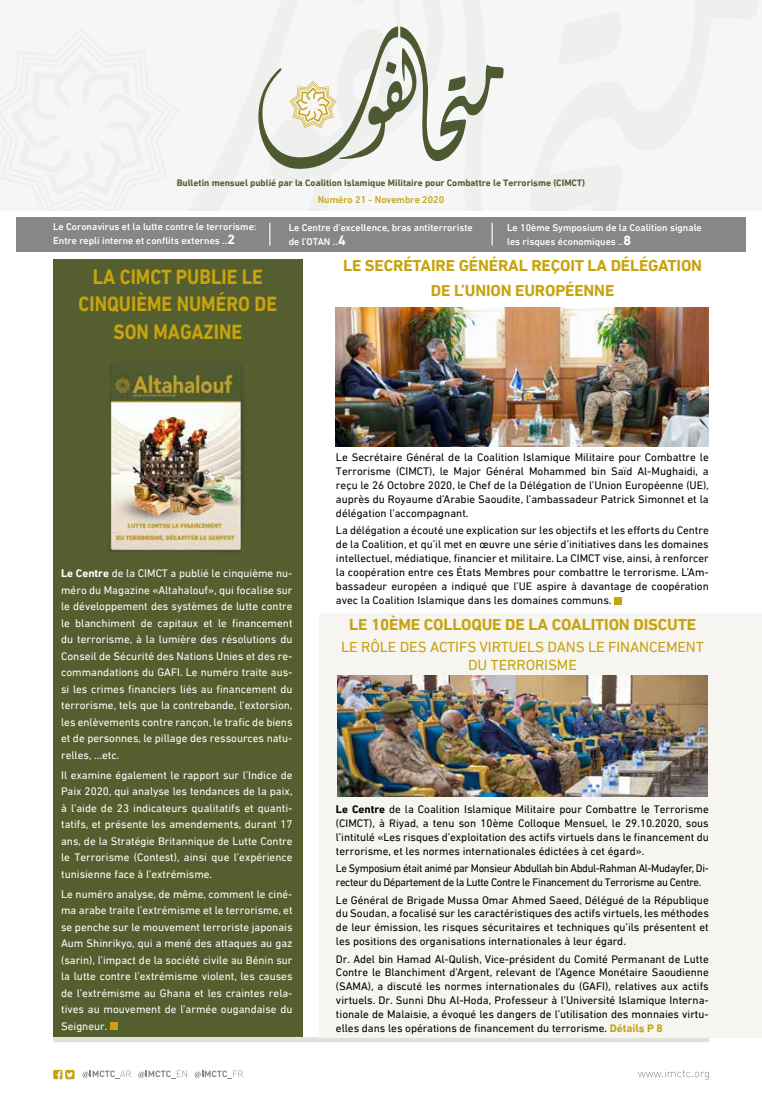
<style>
.page{position:relative;width:762px;height:1099px;background:#fff}
.page>*{position:absolute;margin:0;border:0;box-sizing:border-box;transform-origin:0 0}
.t1{font:700 21.25px/27.5px "DIN Next LT Arabic";color:#c7a30e;text-align:center;scale:.89 1}
.t2{font:700 16.25px/25px "DIN Next LT Arabic";letter-spacing:-.01em;color:#c7a30e;text-align:center}
.t3{font:15px/17.5px "DIN Next LT Arabic";letter-spacing:-.01em;color:#c7a30e;text-align:center}
.t4{font:11.25px/13.9px "DIN Next LT Arabic";color:#000;text-align:justify}
.t5{font:11.25px/16.5px "DIN Next LT Arabic";color:#fff;text-align:justify}
.t6{font:11.25px/13.9px "DIN Next LT Arabic";letter-spacing:-.03em;color:#000;scale:.96 1}
.t7{font:500 10px/14.2px "DIN Next LTW23";color:#fff}
.t8{font:500 10px "DIN Next LTW23";color:#c7a30e}
.t9{font:700 9.5px "DIN Next LT Arabic";color:#555e2e}
.s1{font-size:10.25px}
.s2{font-weight:700;font-size:13.75px}
.s3{font-weight:700}
.s4{font-weight:700;color:#c7a30e}
</style>
<div class="page">
<div style="left:16px;top:217px;width:730px;height:34px;background:#878787"></div>
<div style="left:462px;top:0;width:297px;height:211px;background:#f6f6f6"></div>
<div style="left:187px;top:0;width:257px;height:211px;background:#f6f6f6"></div>
<div style="left:558px;top:11px;width:63px;height:53px;background:#efefee"></div>
<svg style="left:332px;top:0;width:39px;height:4px"></svg>
<div style="left:0;top:28px;width:179px;height:183px;background:#f6f6f6"></div>
<svg style="left:269px;top:223px;width:1px;height:22px"></svg>
<hr style="left:491px;top:223px;width:2px;height:22px;background:#f6f6f6">
<svg style="left:258px;top:26px;width:246px;height:143px"></svg>
<svg style="left:53px;top:1069px;width:22px;height:10px"></svg>
<svg style="left:82px;top:1070px;width:49px;height:9px"></svg>
<svg style="left:138px;top:1070px;width:49px;height:9px"></svg>
<svg style="left:195px;top:1070px;width:48px;height:9px"></svg>
<svg style="left:638px;top:1069px;width:71px;height:10px"></svg>
<div style="left:53px;top:1037px;width:656px;height:5px;background:#e2e1d8"></div>
<div style="left:319px;top:613px;width:443px;height:424px;background:#f6f5f2"></div>
<div style="left:53px;top:259px;width:249px;height:778px;background:#555e2e"></div>
<img style="left:336px;top:307px;width:373px;height:139px">
<div style="left:614px;top:597px;width:7px;height:7px;background:#c7a30e"></div>
<div style="left:110px;top:1022px;width:7px;height:7px;background:#c7a30e"></div>
<img style="left:110px;top:315px;width:252px;height:280px">
<img style="left:338px;top:675px;width:369px;height:121px">
<p class="t9" style="left:177px;top:177px;width:410px">Bulletin mensuel publié par la Coalition Islamique Militaire pour Combattre le Terrorisme (CIMCT)</p>
<p class="t8" style="left:318px;top:193px;width:128px">Numéro 21 - Novembre 2020</p>
<p class="t7" style="left:53px;top:219px;width:205px">Le Coronavirus et la lutte contre le terrorisme:<br>Entre repli interne et conflits externes <span class="s1">..</span><span class="s2">2</span></p>
<p class="t7" style="left:289px;top:220px;width:186px">Le Centre d’excellence, bras antiterroriste de l’OTAN <span class="s1">..</span><span class="s2">4</span></p>
<p class="t7" style="left:507px;top:220px;width:196px">Le 10ème Symposium de la Coalition signale les risques économiques <span class="s1">..</span><span class="s2">8</span></p>
<h1 class="t1" style="left:79px;top:262px;width:225px">LA CIMCT PUBLIE LE<br>CINQUIÈME NUMÉRO DE<br>SON MAGAZINE</h1>
<h2 class="t2" style="left:343px;top:253px;width:360px">LE SECRÉTAIRE GÉNÉRAL REÇOIT LA DÉLÉGATION<br>DE L’UNION EUROPÉENNE</h2>
<p class="t5" style="left:61px;top:565px;width:233px"><span class="s3">Le Centre</span> de la CIMCT a publié le cinquième nu&shy;méro du Magazine «Altahalouf», qui focalise sur le développement des systèmes de lutte contre le blanchiment de capitaux et le financement du terrorisme, à la lumière des résolutions du Conseil de Sécurité des Nations Unies et des re&shy;commandations du GAFI. Le numéro traite aus&shy;si les crimes financiers liés au financement du terrorisme, tels que la contrebande, l’extorsion, les enlèvements contre rançon, le trafic de biens et de personnes, le pillage des ressources natu&shy;relles, …etc.</p>
<p class="t5" style="left:61px;top:766px;width:233px">Il examine également le rapport sur l’Indice de Paix 2020, qui analyse les tendances de la paix, à l’aide de 23 indicateurs qualitatifs et quanti&shy;tatifs, et présente les amendements, durant 17 ans, de la Stratégie Britannique de Lutte Contre le Terrorisme (Contest), ainsi que l’expérience tunisienne face à l’extrémisme.</p>
<p class="t5" style="left:61px;top:885px;width:233px">Le numéro analyse, de même, comment le ciné&shy;ma arabe traite l’extrémisme et le terrorisme, et se penche sur le mouvement terroriste japonais Aum Shinrikyo, qui a mené des attaques au gaz (sarin), l’impact de la société civile au Bénin sur la lutte contre l’extrémisme violent, les causes de l’extrémisme au Ghana et les craintes rela&shy;tives au mouvement de l’armée ougandaise du Seigneur.</p>
<p class="t4" style="left:336px;top:450px;width:374px">Le Secrétaire Général de la Coalition Islamique Militaire pour Combattre le Terrorisme (CIMCT), le Major Général Mohammed bin Saïd Al-Mughaidi, a reçu le 26 Octobre 2020, le Chef de la Délégation de l’Union Européenne (UE), auprès du Royaume d’Arabie Saoudite, l’ambassadeur Patrick Simonnet et la délégation l’accompagnant.</p>
<p class="t4" style="left:336px;top:523px;width:374px">La délégation a écouté une explication sur les objectifs et les efforts du Centre de la Coalition, et qu’il met en œuvre une série d’initiatives dans les domaines intellectuel, médiatique, financier et militaire. La CIMCT vise, ainsi, à renforcer la coopération entre ces États Membres pour combattre le terrorisme. L’Am&shy;bassadeur européen a indiqué que l’UE aspire à davantage de coopération avec la Coalition Islamique dans les domaines communs.</p>
<h2 class="t2" style="left:349px;top:611px;width:348px">LE 10ÈME COLLOQUE DE LA COALITION DISCUTE</h2>
<h3 class="t3" style="left:341px;top:638px;width:364px">LE RÔLE DES ACTIFS VIRTUELS DANS LE FINANCEMENT<br>DU TERRORISME</h3>
<p class="t4" style="left:336px;top:802px;width:374px"><span class="s3">Le Centre</span> de la Coalition Islamique Militaire pour Combattre le Terrorisme (CIMCT), à Riyad, a tenu son 10ème Colloque Mensuel, le 29.10.2020, sous l’intitulé «Les risques d’exploitation des actifs virtuels dans le financement du terrorisme, et les normes internationales édictées à cet égard».</p>
<p class="t6" style="left:336px;top:861px;width:390px">Le Symposium était animé par Monsieur Abdullah bin Abdul-Rahman Al-Mudayfer, Di&shy;recteur du Département de la Lutte Contre le Financement du Terrorisme au Centre.</p>
<p class="t4" style="left:336px;top:892px;width:374px">Le Général de Brigade Mussa Omar Ahmed Saeed, Délégué de la République du Soudan, a focalisé sur les caractéristiques des actifs virtuels, les méthodes de leur émission, les risques sécuritaires et techniques qu’ils présentent et les positions des organisations internationales à leur égard.</p>
<p class="t4" style="left:336px;top:951px;width:374px">Dr. Adel bin Hamad Al-Qulish, Vice-président du Comité Permanant de Lutte Contre le Blanchiment d’Argent, relevant de l’Agence Monétaire Saoudienne (SAMA), a discuté les normes internationales du (GAFI), relatives aux actifs virtuels. Dr. Sunni Dhu Al-Hoda, Professeur à l’Université Islamique Interna&shy;tionale de Malaisie, a évoqué les dangers de l’utilisation des monnaies virtu&shy;elles dans les opérations de financement du terrorisme. <span class="s4">Détails P 8</span></p>
</div>
